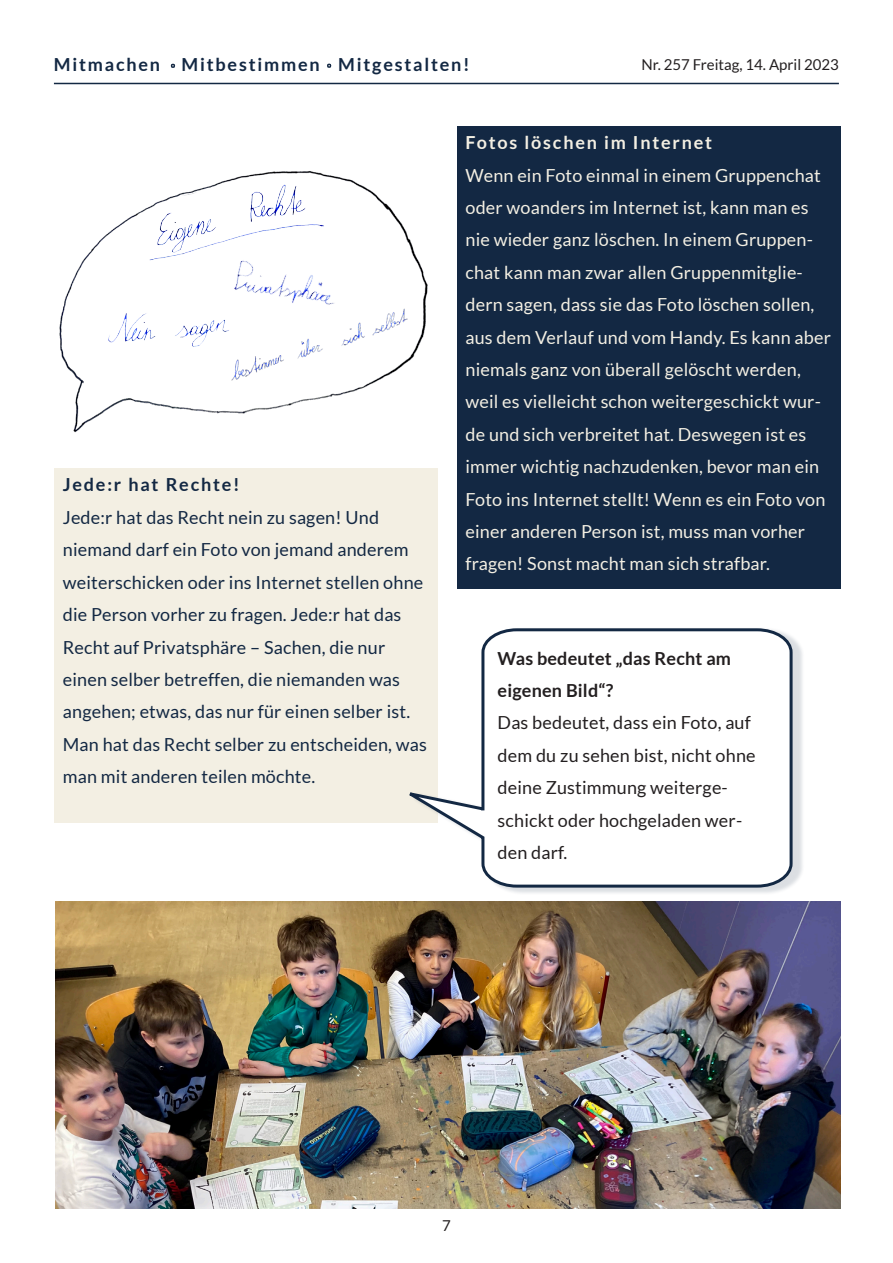
<style>
.page{position:relative;width:893px;height:1263px;background:#fff}
.page>*{position:absolute;margin:0;border:0;box-sizing:border-box;transform-origin:0 0}
.t1{font:18px/32.4px "Lato";letter-spacing:.01em;color:#f3efe3}
.t2{font:18px/32.4px "Lato";letter-spacing:.01em;color:#132843}
.t3{font:18px/32.4px "Lato";letter-spacing:.01em;color:#231f20}
.t4{font:700 18px "Lato";letter-spacing:.1em;color:#132843}
.t5{font:700 18px/32.4px "Lato";letter-spacing:.01em;color:#231f20}
.t6{font:700 18px "Lato";letter-spacing:.1em;color:#f3efe3}
.t7{font:15px "Lato";color:#231f20}
</style>
<div class="page">
<hr style="left:54px;top:83px;width:785px;height:1px;background:#132843">
<svg style="left:171px;top:64px;width:4px;height:4px"></svg>
<svg style="left:327px;top:64px;width:4px;height:4px"></svg>
<div style="left:457px;top:126px;width:383px;height:463px;background:#132843"></div>
<div style="left:54px;top:468px;width:384px;height:355px;background:#f3efe3"></div>
<div style="left:412px;top:627px;width:392px;height:269px;background:#132843;opacity:.15"></div>
<svg style="left:409px;top:627px;width:385px;height:262px"></svg>
<img style="left:59px;top:171px;width:369px;height:262px">
<img style="left:210px;top:298px;width:205px;height:98px">
<img style="left:135px;top:179px;width:200px;height:102px">
<img style="left:197px;top:216px;width:151px;height:152px">
<img style="left:55px;top:901px;width:785px;height:308px">
<p class="t4" style="left:54px;top:54px;width:417px">Mitmachen Mitbestimmen Mitgestalten!</p>
<p class="t7" style="left:641px;top:56px;width:199px">Nr. 257 Freitag, 14. April 2023</p>
<p class="t4" style="left:63px;top:475px;width:178px">Jede:r hat Rechte!</p>
<p class="t2" style="left:63px;top:501px;width:366px">Jede:r hat das Recht nein zu sagen! Und niemand darf ein Foto von jemand anderem weiterschicken oder ins Internet stellen ohne die Person vorher zu fragen. Jede:r hat das Recht auf Privatsphäre – Sachen, die nur einen selber betreffen, die niemanden was angehen; etwas, das nur für einen selber ist.<br>Man hat das Recht selber zu entscheiden, was man mit anderen teilen möchte.</p>
<p class="t6" style="left:465px;top:132px;width:248px">Fotos löschen im Internet</p>
<p class="t1" style="left:465px;top:159px;width:367px">Wenn ein Foto einmal in einem Gruppenchat oder woanders im Internet ist, kann man es nie wieder ganz löschen. In einem Gruppen&shy;chat kann man zwar allen Gruppenmitglie&shy;dern sagen, dass sie das Foto löschen sollen, aus dem Verlauf und vom Handy. Es kann aber niemals ganz von überall gelöscht werden, weil es vielleicht schon weitergeschickt wur&shy;de und sich verbreitet hat. Deswegen ist es immer wichtig nachzudenken, bevor man ein Foto ins Internet stellt! Wenn es ein Foto von einer anderen Person ist, muss man vorher fragen! Sonst macht man sich strafbar.</p>
<p class="t5" style="left:498px;top:642px;width:235px">Was bedeutet „das Recht am eigenen Bild“?</p>
<p class="t3" style="left:498px;top:707px;width:259px">Das bedeutet, dass ein Foto, auf dem du zu sehen bist, nicht ohne deine Zustimmung weiterge&shy;schickt oder hochgeladen wer&shy;den darf.</p>
<p class="t7" style="left:442px;top:1217px;width:10px">7</p>
</div>
